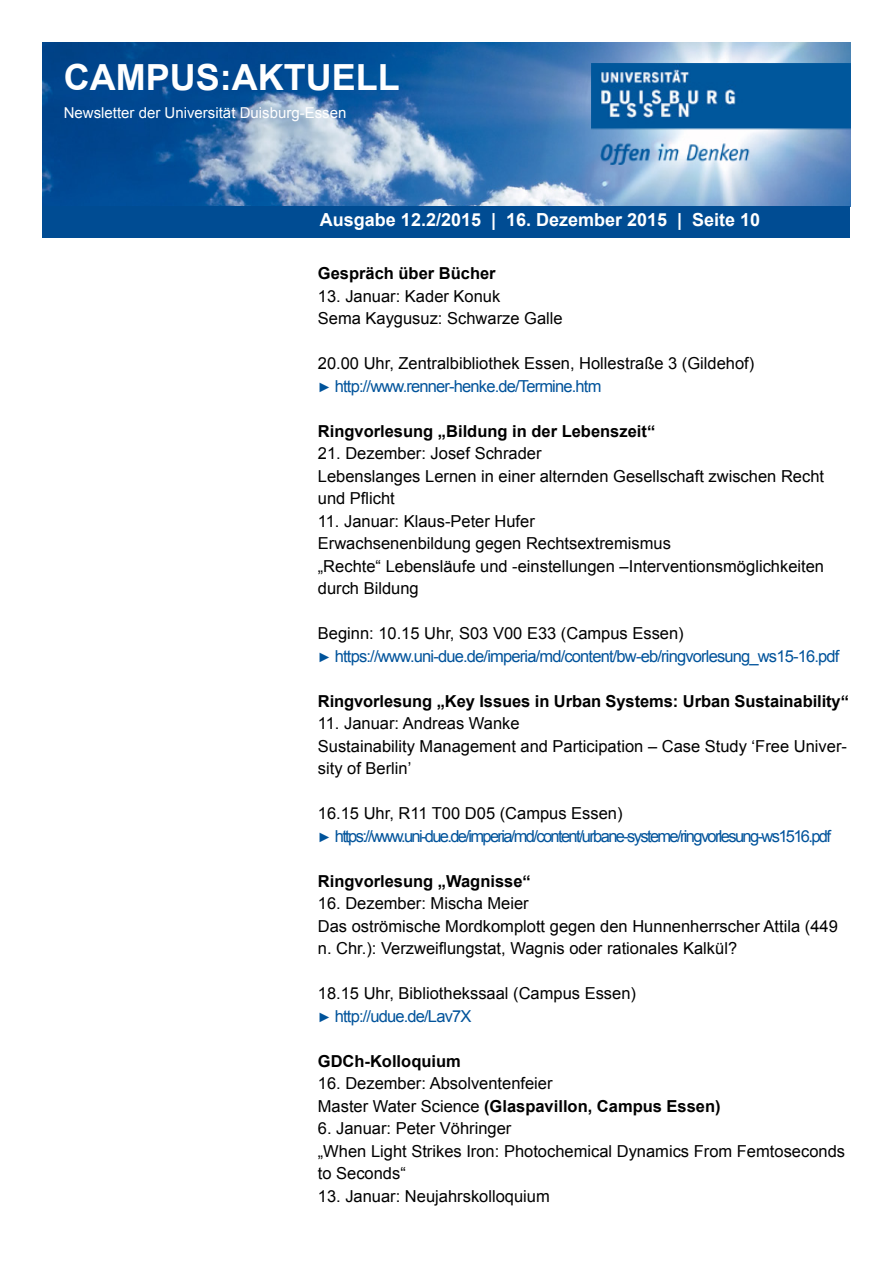
<style>
.page{position:relative;width:893px;height:1263px;background:#fff}
.page>*{position:absolute;margin:0;border:0;box-sizing:border-box;transform-origin:0 0}
.t1{font:700 36px "Arial";color:#fff}
.t2{font:700 18px "Arial";color:#fff}
.t3{font:16.5px/22.5px "Arial";color:#000}
.t4{font:700 16.5px "Arial";color:#000}
.t5{font:16.5px/22.5px "Arial";letter-spacing:-.1em;color:#00539b}
.t6{font:16.5px/22.5px "Arial";letter-spacing:-.05em;color:#00539b}
.t7{font:15px "Arial";color:#fff}
.s1{font-size:13.5px;color:#00539b}
.s2{color:#00539b}
.s3{color:#000}
.s4{font-size:13.5px}
.s5{font-weight:700}
</style>
<div class="page">
<img style="left:43px;top:43px;width:807px;height:163px">
<img style="left:591px;top:64px;width:259px;height:100px">
<div style="left:43px;top:206px;width:807px;height:32px;background:#004c93"></div>
<h1 class="t1" style="left:64px;top:53px;width:337px">CAMPUS:AKTUELL</h1>
<p class="t7" style="left:64px;top:103px;width:284px">Newsletter der Universität Duisburg-Essen</p>
<p class="t2" style="left:320px;top:208px;width:442px">Ausgabe 12.2/2015 | 16. Dezember 2015 | Seite 10</p>
<p class="t4" style="left:318px;top:262px;width:179px">Gespräch über Bücher</p>
<p class="t3" style="left:318px;top:285px;width:246px">13. Januar: Kader Konuk<br>Sema Kaygusuz: Schwarze Galle</p>
<p class="t3" style="left:318px;top:352px;width:438px">20.00 Uhr, Zentralbibliothek Essen, Hollestraße 3 (Gildehof) <span class="s1">►</span> <span class="s2">http://www.renner-henke.de/Termine.htm</span></p>
<p class="t4" style="left:318px;top:420px;width:339px">Ringvorlesung „Bildung in der Lebenszeit“</p>
<p class="t3" style="left:318px;top:442px;width:508px">21. Dezember: Josef Schrader<br>Lebenslanges Lernen in einer alternden Gesellschaft zwischen Recht und Pflicht</p>
<p class="t3" style="left:318px;top:510px;width:508px">11. Januar: Klaus-Peter Hufer<br>Erwachsenenbildung gegen Rechtsextremismus<br>„Rechte“ Lebensläufe und -einstellungen –Interventionsmöglichkeiten durch Bildung</p>
<p class="t6" style="left:318px;top:622px;width:523px"><span class="s3">Beginn: 10.15 Uhr, S03 V00 E33 (Campus Essen)<br></span><span class="s4">►</span> https://www.uni-due.de/imperia/md/content/bw-eb/ringvorlesung_ws15-16.pdf</p>
<p class="t4" style="left:318px;top:690px;width:533px">Ringvorlesung „Key Issues in Urban Systems: Urban Sustainability“</p>
<p class="t3" style="left:318px;top:712px;width:531px">11. Januar: Andreas Wanke<br>Sustainability Management and Participation – Case Study ‘Free Univer&shy;sity of Berlin’</p>
<p class="t5" style="left:318px;top:802px;width:515px"><span class="s3">16.15 Uhr, R11 T00 D05 (Campus Essen)<br></span><span class="s4">►</span> https://www.uni-due.de/imperia/md/content/urbane-systeme/ringvorlesung-ws1516.pdf</p>
<p class="t4" style="left:318px;top:870px;width:214px">Ringvorlesung „Wagnisse“</p>
<p class="t3" style="left:318px;top:892px;width:522px">16. Dezember: Mischa Meier<br>Das oströmische Mordkomplott gegen den Hunnenherrscher Attila (449 n. Chr.): Verzweiflungstat, Wagnis oder rationales Kalkül?</p>
<p class="t3" style="left:318px;top:982px;width:320px">18.15 Uhr, Bibliothekssaal (Campus Essen) <span class="s1">►</span> <span class="s2">http://udue.de/Lav7X</span></p>
<p class="t4" style="left:318px;top:1050px;width:144px">GDCh-Kolloquium</p>
<p class="t3" style="left:318px;top:1072px;width:404px">16. Dezember: Absolventenfeier<br>Master Water Science <span class="s5">(Glaspavillon, Campus Essen)</span></p>
<p class="t3" style="left:318px;top:1117px;width:529px">6. Januar: Peter Vöhringer<br>„When Light Strikes Iron: Photochemical Dynamics From Femtoseconds to Seconds“</p>
<p class="t3" style="left:318px;top:1185px;width:234px">13. Januar: Neujahrskolloquium</p>
</div>
